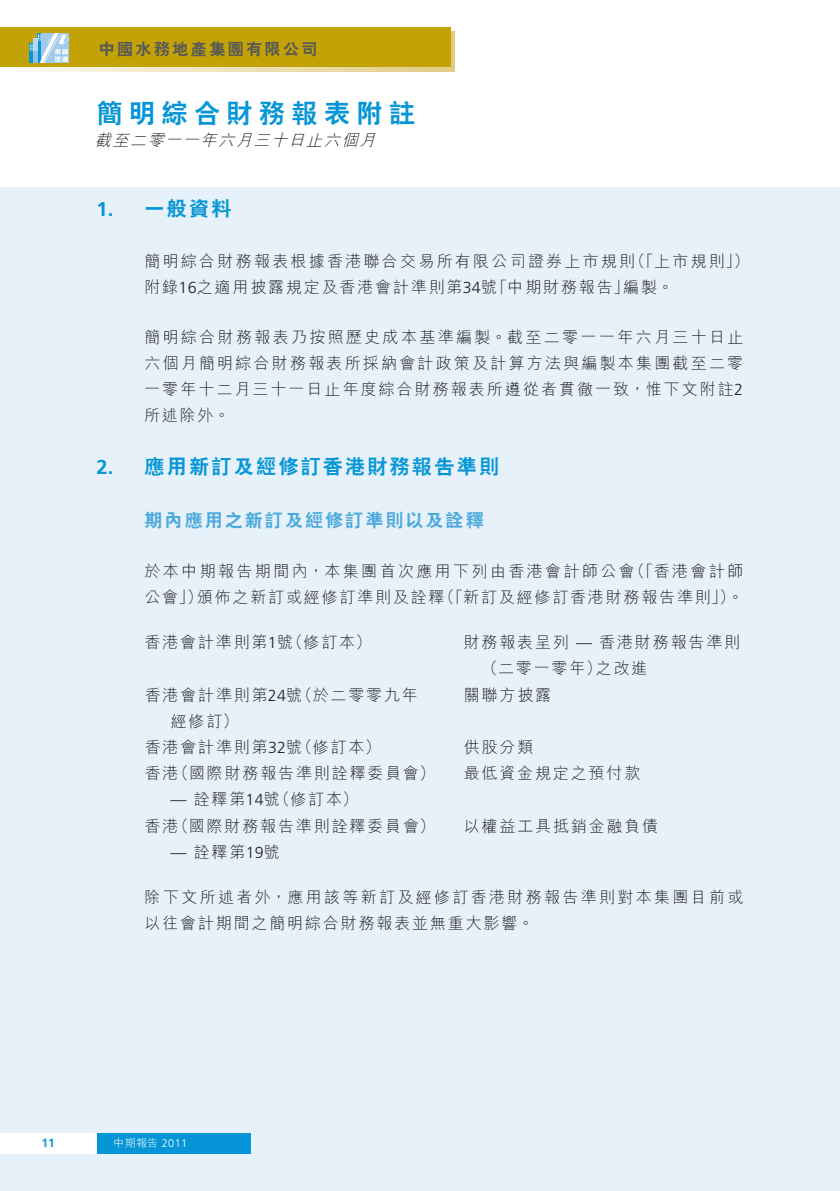
<style>
.page{position:relative;width:840px;height:1191px;background:#fff}
.page>*{position:absolute;margin:0;border:0;box-sizing:border-box;transform-origin:0 0}
.t1{font:800 26px "C Hei 2 HK";letter-spacing:.25em;color:#0696d7}
.t2{font:800 20px "C Hei 2 HK";letter-spacing:.115em;color:#0696d7}
.t3{font:700 20px "Frutiger LT Std";color:#0696d7}
.t4{font:800 18px "C Hei 2 HK";letter-spacing:.115em;color:#4ba9de}
.t5{font:300 16px/26px "M Hei HK";letter-spacing:.115em;color:#231f20}
.t6{font:300 16px/26px "M Hei HK";letter-spacing:.145em;color:#231f20}
.t7{font:300 16px/26px "M Hei HK";letter-spacing:.15em;color:#231f20}
.t8{font:300 16px/26px "M Hei HK";letter-spacing:.14em;color:#231f20}
.t9{font:italic 300 16px "M Hei HK";color:#231f20}
.t10{font:800 16px "C Hei 2 HK";letter-spacing:.15em;color:#57585a}
.t11{font:700 12px "Frutiger LT Std";color:#0696d7}
.t12{font:300 11px "M Hei HK";color:#fff}
.s1{font-family:"Frutiger LT Std"}
</style>
<div class="page">
<div style="left:0;top:187px;width:839px;height:1004px;background:#e6f1f9"></div>
<svg style="left:12px;top:32px;width:442px;height:39px;background:#ece0b4"></svg>
<div style="left:0;top:28px;width:450px;height:39px;background:#c2a205"></div>
<svg style="left:29px;top:43px;width:1px;height:20px"></svg>
<svg style="left:30px;top:33px;width:39px;height:30px"></svg>
<div style="left:96px;top:1133px;width:155px;height:20px;background:#0696d7"></div>
<div style="left:0;top:1133px;width:96px;height:20px;background:#fff"></div>
<p class="t10" style="left:99px;top:38px;width:220px">中國水務地產集團有限公司</p>
<h1 class="t1" style="left:96px;top:96px;width:320px">簡明綜合財務報表附註</h1>
<p class="t9" style="left:95px;top:129px;width:287px">截至二零一一年六月三十日止六個月</p>
<p class="t3" style="left:96px;top:198px;width:18px">1.</p>
<p class="t3" style="left:96px;top:456px;width:18px">2.</p>
<p class="t2" style="left:144px;top:196px;width:88px">一般資料</p>
<p class="t5" style="left:629px;top:247px;width:121px">（「上市規則 (「</p>
<p class="t8" style="left:623px;top:247px;width:52px;text-indent:-478px">簡明綜合財務報表根據香港聯合交易所有限公司證券上市規則<br>編製。</p>
<p class="t5" style="left:144px;top:273px;width:354px">附錄<span class="s1">16</span>之適用披露規定及香港會計準則第<span class="s1">34</span>號</p>
<p class="t5" style="left:144px;top:323px;width:600px;text-align:justify">簡明綜合財務報表乃按照歷史成本基準編製。截至二零一一年六月三十日止六個月簡明綜合財務報表所採納會計政策及計算方法與編製本集團截至二零一零年十二月三十一日止年度綜合財務報表所遵從者貫徹一致，惟下文附註<span class="s1">2</span>所述除外。</p>
<p class="t2" style="left:144px;top:454px;width:356px">應用新訂及經修訂香港財務報告準則</p>
<p class="t5" style="left:491px;top:273px;width:139px">「中期財務報告」</p>
<p class="t4" style="left:144px;top:508px;width:340px">期內應用之新訂及經修訂準則以及詮釋</p>
<p class="t7" style="left:438px;top:557px;width:306px;text-indent:-294px">於本中期報告期間內，本集團首次應用下列由香港會計師公會<br>（「新訂及經修訂香港財務報告準則 。(「</p>
<p class="t5" style="left:628px;top:557px;width:116px">（「香港會計師</p>
<p class="t5" style="left:144px;top:583px;width:60px">公會」）</p>
<p class="t5" style="left:197px;top:583px;width:249px">頒佈之新訂或經修訂準則及詮釋</p>
<p class="t5" style="left:287px;top:629px;width:86px">（修訂本）</p>
<p class="t5" style="left:144px;top:629px;width:150px">香港會計準則第號<span class="s1">1</span></p>
<p class="t5" style="left:463px;top:629px;width:278px">財務報表呈列 <span class="s1">—</span> 香港財務報告準則</p>
<p class="t5" style="left:481px;top:655px;width:121px">（二零一零年）</p>
<p class="t5" style="left:595px;top:655px;width:53px">之改進</p>
<p class="t5" style="left:296px;top:681px;width:123px">（於二零零九年</p>
<p class="t5" style="left:171px;top:681px;width:133px;text-indent:-26px">香港會計準則第<span class="s1">24</span>號經修訂(</p>
<p class="t5" style="left:463px;top:681px;width:89px">關聯方披露</p>
<p class="t5" style="left:463px;top:733px;width:71px">供股分類</p>
<p class="t5" style="left:296px;top:733px;width:86px">（修訂本）</p>
<p class="t5" style="left:173px;top:733px;width:264px;text-indent:-28px">香港會計準則第<span class="s1">32</span>號<br>（國際財務報告準則詮釋委員會(</p>
<p class="t5" style="left:463px;top:760px;width:178px">最低資金規定之預付款</p>
<p class="t5" style="left:145px;top:760px;width:35px">香港</p>
<p class="t5" style="left:274px;top:786px;width:86px">（修訂本(</p>
<p class="t5" style="left:170px;top:786px;width:111px"><span class="s1">—</span> 詮釋第<span class="s1">14</span>號</p>
<p class="t5" style="left:172px;top:812px;width:264px">（國際財務報告準則詮釋委員會(</p>
<p class="t5" style="left:144px;top:812px;width:35px">香港</p>
<p class="t5" style="left:170px;top:838px;width:111px"><span class="s1">—</span> 詮釋第<span class="s1">19</span>號</p>
<p class="t5" style="left:463px;top:812px;width:196px">以權益工具抵銷金融負債</p>
<p class="t6" style="left:144px;top:883px;width:600px">除下文所述者外，應用該等新訂及經修訂香港財務報告準則對本集團目前或以往會計期間之簡明綜合財務報表並無重大影響。</p>
<p class="t11" style="left:42px;top:1136px;width:15px">11</p>
<p class="t12" style="left:113px;top:1134px;width:75px">中期報告 <span class="s1">2011</span></p>
</div>
